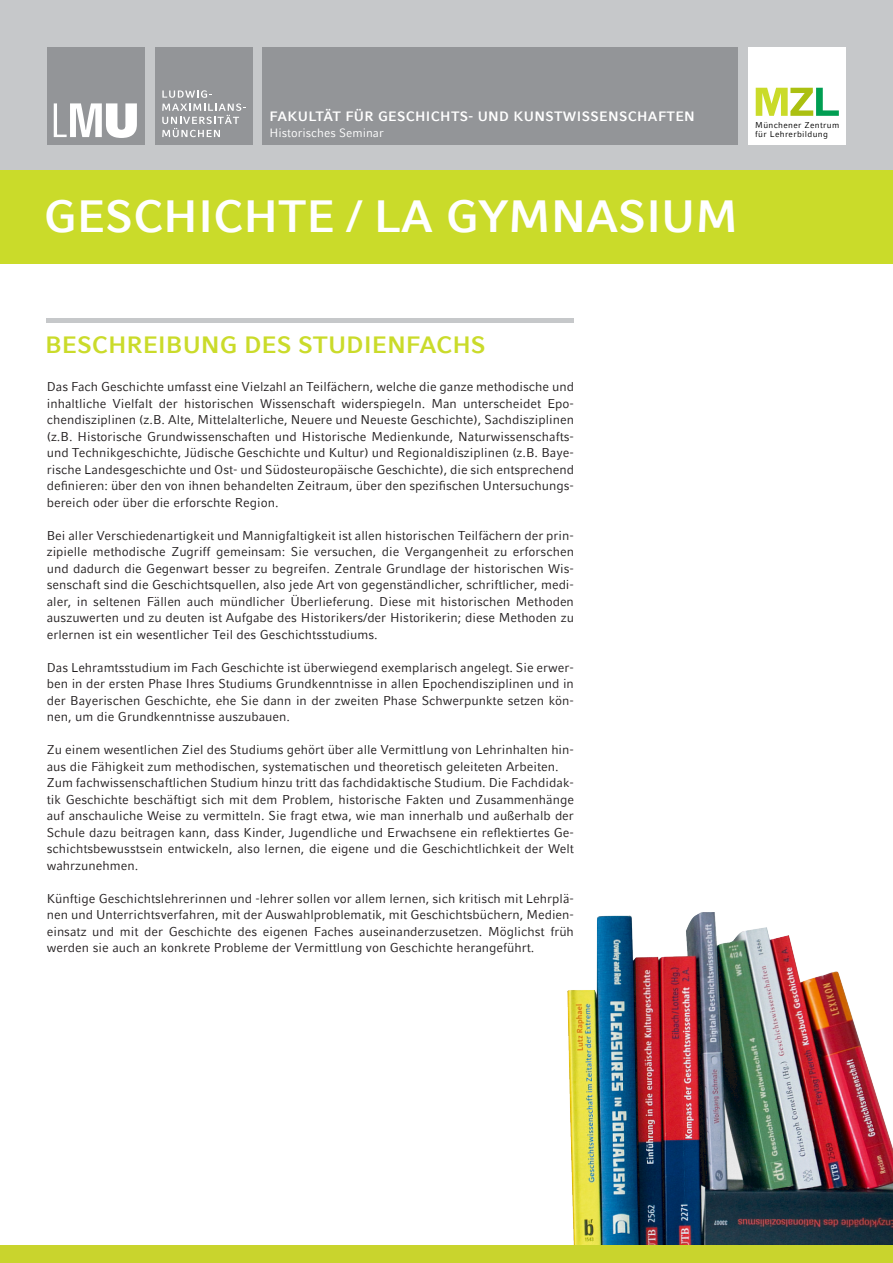
<style>
.page{position:relative;width:893px;height:1263px;background:#fff}
.page>*{position:absolute;margin:0;border:0;box-sizing:border-box;transform-origin:0 0}
.t1{font:700 45px "LMU Compatil Fact";color:#fff}
.t2{font:700 23.55px "LMU Compatil Fact";color:#cadb2a}
.t3{font:700 13.5px "LMU Compatil Fact";letter-spacing:.025em;color:#fff}
.t4{font:12.75px/16.5px "LMU Compatil Fact";color:#231f20;text-align:justify}
.t5{font:12px "LMU Compatil Fact";color:#fff}
.t6{font:8.4px/9.4px "LMU Compatil Fact";letter-spacing:.04em;color:#000}
</style>
<div class="page">
<img style="left:567px;top:912px;width:326px;height:334px">
<div style="left:0;top:0;width:893px;height:176px;background:#c6c8ca"></div>
<div style="left:262px;top:47px;width:476px;height:98px;background:#939598"></div>
<div style="left:47px;top:47px;width:98px;height:98px;background:#939598"></div>
<div style="left:155px;top:47px;width:98px;height:98px;background:#939598"></div>
<svg style="left:54px;top:103px;width:83px;height:35px"></svg>
<svg style="left:162px;top:90px;width:84px;height:47px"></svg>
<div style="left:748px;top:47px;width:98px;height:97px;background:#fff"></div>
<svg style="left:756px;top:88px;width:83px;height:28px"></svg>
<hr style="left:47px;top:318px;width:527px;height:4px;background:#c6c8ca">
<div style="left:0;top:1246px;width:893px;height:17px;background:#c9d42d"></div>
<div style="left:0;top:170px;width:893px;height:94px;background:#cadb2a"></div>
<p class="t3" style="left:269px;top:111px;width:427px">FAKULTÄT FÜR GESCHICHTS- UND KUNSTWISSENSCHAFTEN</p>
<p class="t5" style="left:269px;top:128px;width:116px">Historisches Seminar</p>
<p class="t6" style="left:755px;top:121px;width:86px">Münchener Zentrum für Lehrerbildung</p>
<h1 class="t1" style="left:44px;top:198px;width:695px">GESCHICHTE / LA GYMNASIUM</h1>
<h2 class="t2" style="left:45px;top:336px;width:442px">BESCHREIBUNG DES STUDIENFACHS</h2>
<p class="t4" style="left:47px;top:380px;width:529px">Das Fach Geschichte umfasst eine Vielzahl an Teilfächern, welche die ganze methodische und inhaltliche Vielfalt der historischen Wissenschaft widerspiegeln. Man unterscheidet Epo&shy;chendisziplinen (z.B. Alte, Mittelalterliche, Neuere und Neueste Geschichte), Sachdisziplinen (z.B. Historische Grundwissenschaften und Historische Medienkunde, Naturwissenschafts&shy;und Technikgeschichte, Jüdische Geschichte und Kultur) und Regionaldisziplinen (z.B. Baye&shy;rische Landesgeschichte und Ost- und Südosteuropäische Geschichte), die sich entsprechend definieren: über den von ihnen behandelten Zeitraum, über den spezifischen Untersuchungs&shy;bereich oder über die erforschte Region.</p>
<p class="t4" style="left:47px;top:528px;width:529px">Bei aller Verschiedenartigkeit und Mannigfaltigkeit ist allen historischen Teilfächern der prin&shy;zipielle methodische Zugriff gemeinsam: Sie versuchen, die Vergangenheit zu erforschen und dadurch die Gegenwart besser zu begreifen. Zentrale Grundlage der historischen Wis&shy;senschaft sind die Geschichtsquellen, also jede Art von gegenständlicher, schriftlicher, medi&shy;aler, in seltenen Fällen auch mündlicher Überlieferung. Diese mit historischen Methoden auszuwerten und zu deuten ist Aufgabe des Historikers/der Historikerin; diese Methoden zu erlernen ist ein wesentlicher Teil des Geschichtsstudiums.</p>
<p class="t4" style="left:47px;top:660px;width:529px">Das Lehramtsstudium im Fach Geschichte ist überwiegend exemplarisch angelegt. Sie erwer&shy;ben in der ersten Phase Ihres Studiums Grundkenntnisse in allen Epochendisziplinen und in der Bayerischen Geschichte, ehe Sie dann in der zweiten Phase Schwerpunkte setzen kön&shy;nen, um die Grundkenntnisse auszubauen.</p>
<p class="t4" style="left:47px;top:743px;width:529px;text-align:left">Zu einem wesentlichen Ziel des Studiums gehört über alle Vermittlung von Lehrinhalten hin&shy;aus die Fähigkeit zum methodischen, systematischen und theoretisch geleiteten Arbeiten.<br>Zum fachwissenschaftlichen Studium hinzu tritt das fachdidaktische Studium. Die Fachdidak&shy;tik Geschichte beschäftigt sich mit dem Problem, historische Fakten und Zusammenhänge auf anschauliche Weise zu vermitteln. Sie fragt etwa, wie man innerhalb und außerhalb der Schule dazu beitragen kann, dass Kinder, Jugendliche und Erwachsene ein reflektiertes Ge&shy;schichtsbewusstsein entwickeln, also lernen, die eigene und die Geschichtlichkeit der Welt wahrzunehmen.</p>
<p class="t4" style="left:47px;top:891px;width:529px">Künftige Geschichtslehrerinnen und -lehrer sollen vor allem lernen, sich kritisch mit Lehrplä&shy;nen und Unterrichtsverfahren, mit der Auswahlproblematik, mit Geschichtsbüchern, Medien&shy;einsatz und mit der Geschichte des eigenen Faches auseinanderzusetzen. Möglichst früh werden sie auch an konkrete Probleme der Vermittlung von Geschichte herangeführt.</p>
</div>
